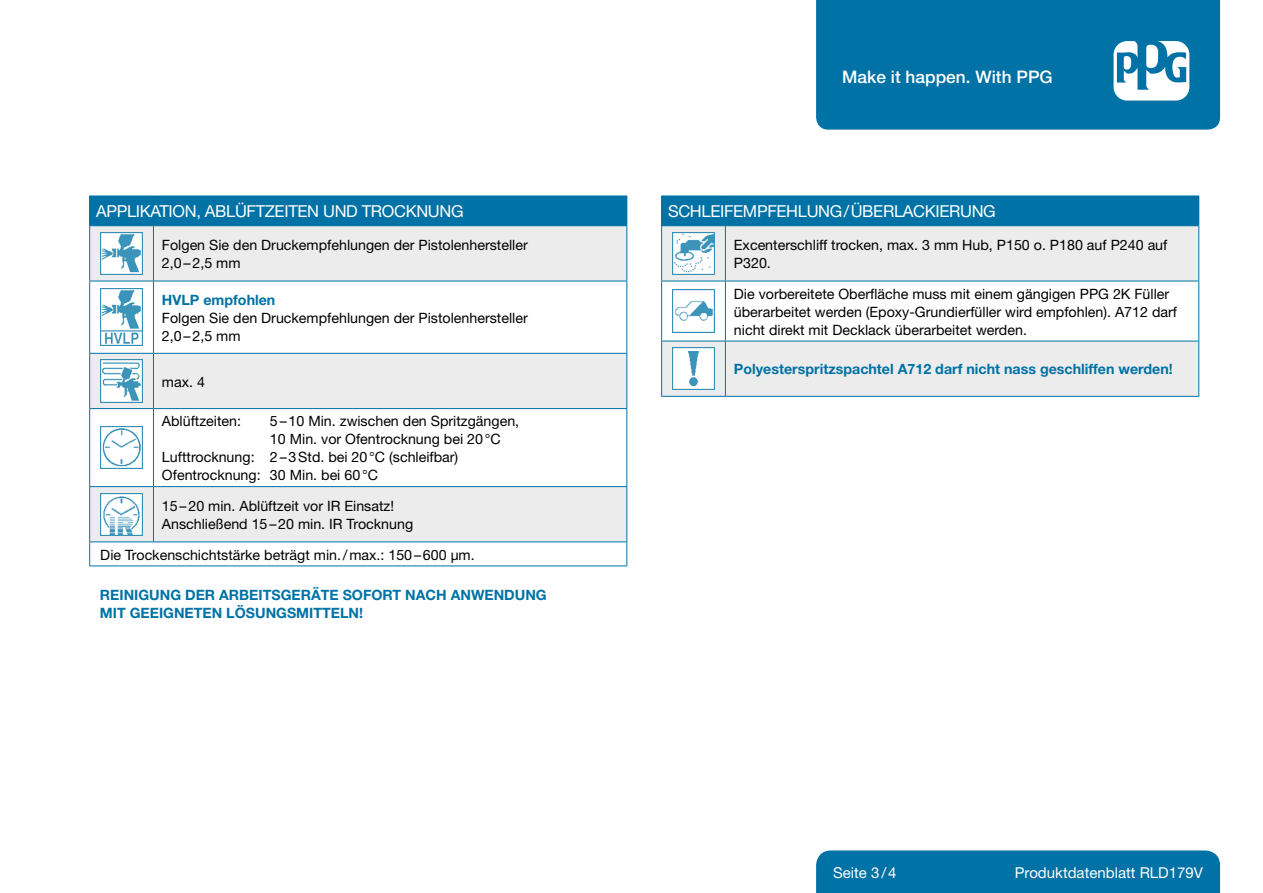
<style>
.page{position:relative;width:1263px;height:893px;background:#fff}
.page>*{position:absolute;margin:0;border:0;box-sizing:border-box;transform-origin:0 0}
.t1{font:500 17.25px "Helvetica Neue";color:#fff}
.t2{font:16.5px "Helvetica Neue";letter-spacing:-.02em;color:#fff}
.t3{font:15px "Helvetica Neue";color:#fff}
.t4{font:14.25px/18px "Helvetica Neue";color:#000}
.t5{font:700 14.25px "Helvetica Neue";color:#0072a5}
</style>
<div class="page">
<div style="left:816px;top:850px;width:404px;height:43px;background:#0072a5"></div>
<div style="left:816px;top:0;width:404px;height:130px;background:#0072a5"></div>
<svg style="left:1113px;top:41px;width:76px;height:60px"></svg>
<div style="left:90px;top:196px;width:537px;height:30px;background:#0072a5"></div>
<svg style="left:90px;top:226px;width:536px;height:315px;fill:#ececed"></svg>
<svg style="left:89px;top:197px;width:1px;height:28px"></svg>
<hr style="left:89px;top:196px;width:64px;height:1px;background:#0072a5">
<hr style="left:89px;top:226px;width:1px;height:55px;background:#0072a5">
<hr style="left:89px;top:225px;width:64px;height:1px;background:#0072a5">
<hr style="left:153px;top:226px;width:1px;height:55px;background:#0072a5">
<hr style="left:626px;top:226px;width:1px;height:55px;background:#0072a5">
<hr style="left:89px;top:281px;width:1px;height:72px;background:#0072a5">
<hr style="left:89px;top:281px;width:64px;height:1px;background:#0072a5">
<hr style="left:153px;top:281px;width:1px;height:72px;background:#0072a5">
<hr style="left:153px;top:281px;width:474px;height:1px;background:#0072a5">
<hr style="left:626px;top:281px;width:1px;height:72px;background:#0072a5">
<hr style="left:89px;top:354px;width:1px;height:54px;background:#0072a5">
<hr style="left:89px;top:353px;width:64px;height:1px;background:#0072a5">
<hr style="left:153px;top:354px;width:1px;height:54px;background:#0072a5">
<hr style="left:153px;top:353px;width:474px;height:1px;background:#0072a5">
<hr style="left:626px;top:354px;width:1px;height:54px;background:#0072a5">
<hr style="left:89px;top:409px;width:1px;height:77px;background:#0072a5">
<hr style="left:89px;top:408px;width:64px;height:1px;background:#0072a5">
<hr style="left:153px;top:409px;width:1px;height:77px;background:#0072a5">
<hr style="left:153px;top:408px;width:474px;height:1px;background:#0072a5">
<hr style="left:626px;top:409px;width:1px;height:77px;background:#0072a5">
<hr style="left:89px;top:487px;width:1px;height:54px;background:#0072a5">
<hr style="left:89px;top:486px;width:64px;height:1px;background:#0072a5">
<hr style="left:153px;top:487px;width:1px;height:54px;background:#0072a5">
<hr style="left:153px;top:486px;width:474px;height:1px;background:#0072a5">
<hr style="left:626px;top:487px;width:1px;height:54px;background:#0072a5">
<svg style="left:89px;top:542px;width:1px;height:23px"></svg>
<hr style="left:89px;top:541px;width:64px;height:1px;background:#0072a5">
<hr style="left:89px;top:565px;width:64px;height:1px;background:#0072a5">
<hr style="left:153px;top:565px;width:474px;height:1px;background:#0072a5">
<hr style="left:153px;top:541px;width:474px;height:1px;background:#0072a5">
<svg style="left:626px;top:542px;width:1px;height:23px"></svg>
<img style="left:100px;top:232px;width:43px;height:43px">
<img style="left:100px;top:288px;width:43px;height:57px">
<img style="left:100px;top:360px;width:43px;height:42px">
<img style="left:100px;top:426px;width:43px;height:43px">
<img style="left:100px;top:493px;width:43px;height:42px">
<div style="left:662px;top:196px;width:537px;height:30px;background:#0072a5"></div>
<svg style="left:662px;top:226px;width:536px;height:170px;fill:#ececed"></svg>
<svg style="left:661px;top:197px;width:1px;height:28px"></svg>
<hr style="left:661px;top:196px;width:64px;height:1px;background:#0072a5">
<hr style="left:661px;top:226px;width:1px;height:55px;background:#0072a5">
<hr style="left:661px;top:225px;width:64px;height:1px;background:#0072a5">
<hr style="left:725px;top:226px;width:1px;height:55px;background:#0072a5">
<hr style="left:1198px;top:226px;width:1px;height:55px;background:#0072a5">
<hr style="left:661px;top:281px;width:1px;height:60px;background:#0072a5">
<hr style="left:661px;top:281px;width:64px;height:1px;background:#0072a5">
<hr style="left:725px;top:281px;width:1px;height:60px;background:#0072a5">
<hr style="left:725px;top:281px;width:474px;height:1px;background:#0072a5">
<hr style="left:1198px;top:281px;width:1px;height:60px;background:#0072a5">
<hr style="left:661px;top:341px;width:1px;height:55px;background:#0072a5">
<hr style="left:661px;top:341px;width:64px;height:1px;background:#0072a5">
<hr style="left:725px;top:341px;width:1px;height:55px;background:#0072a5">
<hr style="left:725px;top:341px;width:474px;height:1px;background:#0072a5">
<hr style="left:1198px;top:341px;width:1px;height:55px;background:#0072a5">
<hr style="left:661px;top:396px;width:64px;height:1px;background:#0072a5">
<hr style="left:725px;top:396px;width:474px;height:1px;background:#0072a5">
<img style="left:672px;top:232px;width:43px;height:43px">
<img style="left:672px;top:290px;width:43px;height:42px">
<img style="left:672px;top:347px;width:43px;height:43px">
<p class="t2" style="left:96px;top:202px;width:20px">Applikati</p>
<p class="t2" style="left:173px;top:202px;width:84px">on , Ablüftzeiten</p>
<p class="t2" style="left:323px;top:202px;width:12px">und</p>
<p class="t2" style="left:362px;top:202px;width:45px">trocknung</p>
<p class="t4" style="left:162px;top:236px;width:367px">Folgen Sie den Druckempfehlungen der Pistolenhersteller<br>2,0–2,5 mm</p>
<p class="t5" style="left:162px;top:291px;width:115px">HVLP EMPFOHLEN</p>
<p class="t4" style="left:162px;top:308px;width:367px">Folgen Sie den Druckempfehlungen der Pistolenhersteller<br>2,0–2,5 mm</p>
<p class="t4" style="left:162px;top:372px;width:45px">max. 4</p>
<p class="t4" style="left:162px;top:412px;width:81px">Ablüftzeiten:</p>
<p class="t4" style="left:270px;top:412px;width:251px">5–10 Min. zwischen den Spritzgängen,</p>
<p class="t4" style="left:270px;top:430px;width:232px">10 Min. vor Ofentrocknung bei 20°C</p>
<p class="t4" style="left:162px;top:448px;width:298px">Lufttrocknung: 2–3Std. bei 20°C (schleifbar)</p>
<p class="t4" style="left:162px;top:466px;width:218px">Ofentrocknung: 30 Min. bei 60°C</p>
<p class="t4" style="left:162px;top:497px;width:253px">15–20 min. Ablüftzeit vor IR Einsatz!<br>Anschließend 15–20 min. IR Trocknung</p>
<p class="t4" style="left:100px;top:545px;width:376px">Die Trockenschichtstärke beträgt min./max.: 150–600 µm.</p>
<p class="t5" style="left:100px;top:586px;width:96px">REINIGUNG DER</p>
<p class="t5" style="left:219px;top:586px;width:73px">ARBEITSGER</p>
<p class="t5" style="left:311px;top:586px;width:52px">ÄTE SOFOR</p>
<p class="t5" style="left:393px;top:586px;width:154px">T NACH ANWENDUNG</p>
<p class="t5" style="left:100px;top:604px;width:41px">MIT GEE</p>
<p class="t5" style="left:159px;top:604px;width:205px">IGNETEN LÖSUNGSMITTELN!</p>
<p class="t1" style="left:842px;top:66px;width:212px">Make it happen. With PPG</p>
<p class="t2" style="left:668px;top:202px;width:21px">Schleifempfehlung</p>
<p class="t2" style="left:844px;top:202px;width:16px">/ Überlackierung</p>
<p class="t4" style="left:734px;top:236px;width:435px">Excenterschliff trocken, max. 3 mm Hub, P150 o. P180 auf P240 auf<br>P320.</p>
<p class="t4" style="left:734px;top:284px;width:445px">Die vorbereitete Oberfläche muss mit einem gängigen PPG 2K Füller überarbeitet werden (Epoxy-Grundierfüller wird empfohlen). A712 darf nicht direkt mit Decklack überarbeitet werden.</p>
<p class="t5" style="left:734px;top:360px;width:440px">POLYESTERSPRITZSPACHTEL A712 DARF NICHT NASS GESCHLIFFEN WERDEN!</p>
<p class="t3" style="left:833px;top:864px;width:65px">Seite 3/4</p>
<p class="t3" style="left:1015px;top:864px;width:190px">Produktdatenblatt RLD179V</p>
</div>
